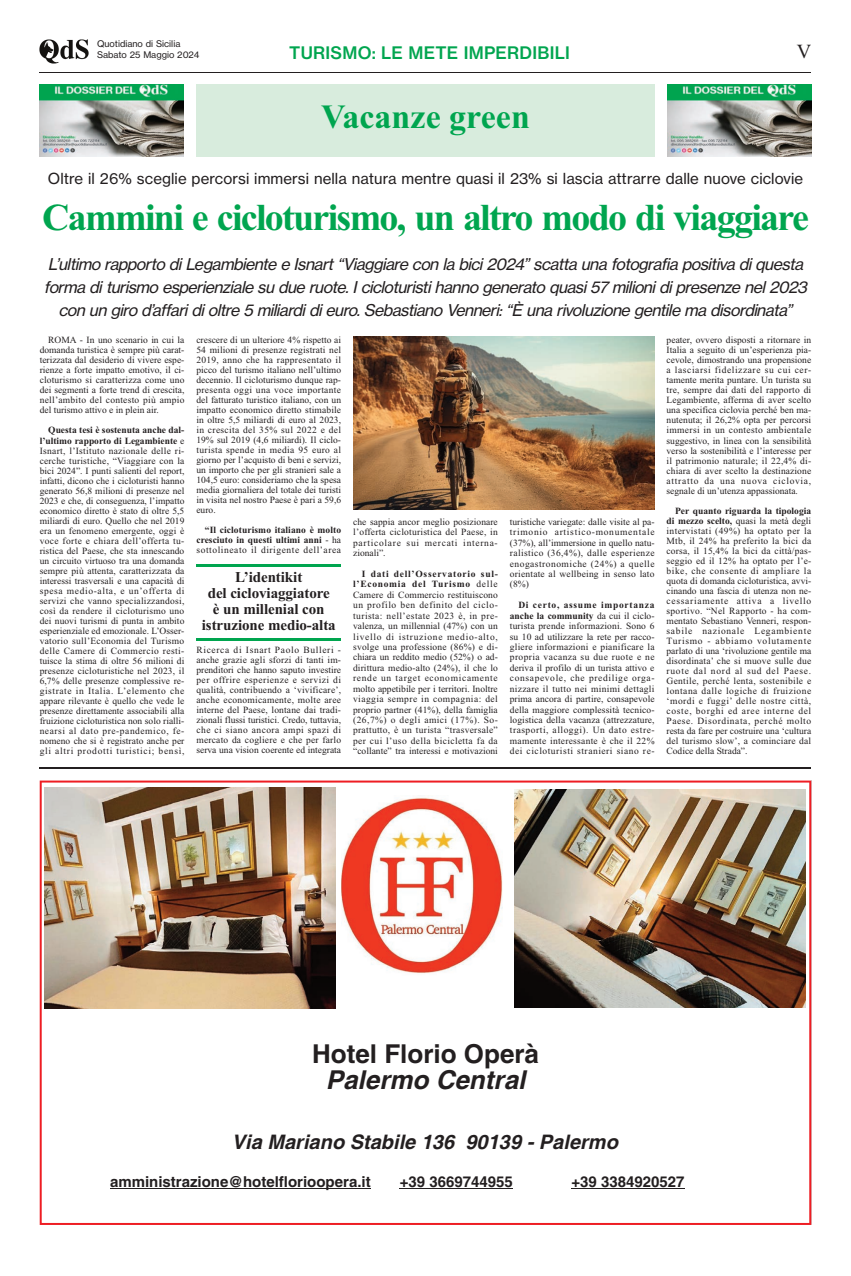
<style>
.page{position:relative;width:851px;height:1276px;background:#fff}
.page>*{position:absolute;margin:0;border:0;box-sizing:border-box;transform-origin:0 0}
.t1{font:700 38px "Times New Roman";letter-spacing:-.045em;color:#00a54f}
.t2{font:700 34px "Times New Roman";color:#00a54f}
.t3{font:700 26px "Helvetica";color:#231f20}
.t4{font:italic 700 26px "Helvetica";color:#231f20}
.t5{font:italic 700 20px "Helvetica";color:#231f20}
.t6{font:20px "Times New Roman";color:#231f20}
.t7{font:17px "N Haas Grotesk TX Pro 65 Md";letter-spacing:.015em;color:#00a54f}
.t8{font:italic 16px/23px "N Haas Grotesk TX Pro 55 Rg";color:#231f20;text-align:center}
.t9{font:15px "N Haas Grotesk TX Pro 55 Rg";letter-spacing:.005em;color:#231f20}
.t10{font:700 15px/16px "Times New Roman";letter-spacing:-.005em;color:#231f20;text-align:center}
.t11{font:700 15px "Helvetica";color:#231f20}
.t12{font:9.5px/10px "Times New Roman";letter-spacing:.02em;color:#231f20;text-align:justify}
.t13{font:700 9.5px/10px "Times New Roman";color:#231f20;text-align:justify}
.t14{font:9px/11px "N Haas Grotesk TX Pro 55 Rg";color:#231f20}
.s1{font-weight:700}
.s2{font-weight:400}
</style>
<div class="page">
<hr style="left:40px;top:72px;width:771px;height:1px;background:#231f20">
<img style="left:40px;top:40px;width:49px;height:23px">
<img style="left:353px;top:336px;width:301px;height:173px">
<hr style="left:40px;top:767px;width:771px;height:1px;background:#231f20">
<hr style="left:196px;top:639px;width:145px;height:2px;background:#00a54f">
<hr style="left:196px;top:564px;width:145px;height:2px;background:#00a54f">
<div style="left:196px;top:84px;width:458px;height:72px;background:#d8ecdd"></div>
<img style="left:40px;top:84px;width:144px;height:72px">
<img style="left:667px;top:84px;width:144px;height:72px">
<svg style="left:40px;top:780px;width:771px;height:445px"></svg>
<div style="left:341px;top:792px;width:161px;height:192px;background:#fff"></div>
<img style="left:341px;top:797px;width:161px;height:177px">
<img style="left:45px;top:787px;width:290px;height:221px">
<div style="left:50px;top:1030px;width:742px;height:68px;background:#fff"></div>
<img style="left:514px;top:789px;width:291px;height:218px">
<hr style="left:110px;top:1188px;width:260px;height:1px;background:#231f20">
<hr style="left:400px;top:1188px;width:113px;height:1px;background:#231f20">
<hr style="left:571px;top:1188px;width:113px;height:1px;background:#231f20">
<p class="t14" style="left:97px;top:38px;width:104px">Quotidiano di Sicilia<br>Sabato 25 Maggio 2024</p>
<h3 class="t7" style="left:289px;top:42px;width:282px">TURISMO: LE METE IMPERDIBILI</h3>
<h2 class="t2" style="left:321px;top:96px;width:210px">Vacanze green</h2>
<h3 class="t6" style="left:796px;top:40px;width:16px">V</h3>
<h3 class="t9" style="left:48px;top:169px;width:756px">Oltre il 26% sceglie percorsi immersi nella natura mentre quasi il 23% si lascia attrarre dalle nuove ciclovie</h3>
<h1 class="t1" style="left:42px;top:194px;width:768px">Cammini e cicloturismo, un altro modo di viaggiare</h1>
<p class="t8" style="left:44px;top:252px;width:768px">L’ultimo rapporto di Legambiente e Isnart “Viaggiare con la bici 2024” scatta una fotografia positiva di questa forma di turismo esperienziale su due ruote. I cicloturisti hanno generato quasi 57 milioni di presenze nel 2023 con un giro d’affari di oltre 5 miliardi di euro. Sebastiano Venneri: “È una rivoluzione gentile ma disordinata”</p>
<p class="t12" style="left:40px;top:335px;width:146px;text-indent:9px">ROMA - In uno scenario in cui la domanda turistica è sempre più carat&shy;terizzata dal desiderio di vivere espe&shy;rienze a forte impatto emotivo, il ci&shy;cloturismo si caratterizza come uno dei segmenti a forte trend di crescita, nell’ambito del contesto più ampio del turismo attivo e in plein air.</p>
<p class="t12" style="left:40px;top:425px;width:146px;text-indent:9px"><span class="s1">Questa tesi è sostenuta anche dal&shy;l’ultimo rapporto di Legambiente</span> e Isnart, l’Istituto nazionale delle ri&shy;cerche turistiche, “Viaggiare con la bici 2024”. I punti salienti del report, infatti, dicono che i cicloturisti hanno generato 56,8 milioni di presenze nel 2023 e che, di conseguenza, l’impatto economico diretto è stato di oltre 5,5 miliardi di euro. Quello che nel 2019 era un fenomeno emergente, oggi è voce forte e chiara dell’offerta tu&shy;ristica del Paese, che sta innescando un circuito virtuoso tra una domanda sempre più attenta, caratterizzata da interessi trasversali e una capacità di spesa medio-alta, e un’offerta di servizi che vanno specializzandosi, così da rendere il cicloturismo uno dei nuovi turismi di punta in ambito esperienziale ed emozionale. L’Osser&shy;vatorio sull’Economia del Turismo delle Camere di Commercio resti&shy;tuisce la stima di oltre 56 milioni di presenze cicloturistiche nel 2023, il 6,7% delle presenze complessive re&shy;gistrate in Italia. L’elemento che appare rilevante è quello che vede le presenze direttamente associabili alla fruizione cicloturistica non solo rialli&shy;nearsi al dato pre-pandemico, fe&shy;nomeno che si è registrato anche per gli altri prodotti turistici; bensì,</p>
<p class="t12" style="left:196px;top:335px;width:146px">crescere di un ulteriore 4% rispetto ai 54 milioni di presenze registrati nel 2019, anno che ha rappresentato il picco del turismo italiano nell’ultimo decennio. Il cicloturismo dunque rap&shy;presenta oggi una voce importante del fatturato turistico italiano, con un impatto economico diretto stimabile in oltre 5,5 miliardi di euro al 2023, in crescita del 35% sul 2022 e del 19% sul 2019 (4,6 miliardi). Il ciclo&shy;turista spende in media 95 euro al giorno per l’acquisto di beni e servizi, un importo che per gli stranieri sale a 104,5 euro: consideriamo che la spesa media giornaliera del totale dei turisti in visita nel nostro Paese è pari a 59,6 euro.</p>
<p class="t13" style="left:196px;top:525px;width:146px;text-indent:9px">“Il cicloturismo italiano è molto cresciuto in questi ultimi anni <span class="s2">- ha sottolineato il dirigente dell’area</span></p>
<p class="t12" style="left:666px;top:335px;width:146px">peater, ovvero disposti a ritornare in Italia a seguito di un’esperienza pia&shy;cevole, dimostrando una propensione a lasciarsi fidelizzare su cui cer&shy;tamente merita puntare. Un turista su tre, sempre dai dati del rapporto di Legambiente, afferma di aver scelto una specifica ciclovia perché ben ma&shy;nutenuta; il 26,2% opta per percorsi immersi in un contesto ambientale suggestivo, in linea con la sensibilità verso la sostenibilità e l’interesse per il patrimonio naturale; il 22,4% di&shy;chiara di aver scelto la destinazione attratto da una nuova ciclovia, segnale di un’utenza appassionata.</p>
<p class="t12" style="left:666px;top:505px;width:146px;text-indent:9px"><span class="s1">Per quanto riguarda la tipologia di mezzo scelto,</span> quasi la metà degli intervistati (49%) ha optato per la Mtb, il 24% ha preferito la bici da corsa, il 15,4% la bici da città/pas&shy;seggio ed il 12% ha optato per l’e&shy;bike, che consente di ampliare la quota di domanda cicloturistica, avvi&shy;cinando una fascia di utenza non ne&shy;cessariamente attiva a livello sportivo. “Nel Rapporto - ha com&shy;mentato Sebastiano Venneri, respon&shy;sabile nazionale Legambiente Turismo - abbiamo volutamente parlato di una ‘rivoluzione gentile ma disordinata’ che si muove sulle due ruote dal nord al sud del Paese.<br>Gentile, perché lenta, sostenibile e lontana dalle logiche di fruizione ‘mordi e fuggi’ delle nostre città, coste, borghi ed aree interne del Paese. Disordinata, perché molto resta da fare per costruire una ‘cultura del turismo slow’, a cominciare dal Codice della Strada”.</p>
<p class="t12" style="left:509px;top:516px;width:146px;line-height:10.4px">turistiche variegate: dalle visite al pa&shy;trimonio artistico-monumentale (37%), all’immersione in quello natu&shy;ralistico (36,4%), dalle esperienze enogastronomiche (24%) a quelle orientate al wellbeing in senso lato (8%)</p>
<p class="t12" style="left:509px;top:600px;width:146px;line-height:10.4px;text-indent:9px"><span class="s1">Di certo, assume importanza anche la community</span> da cui il ciclo&shy;turista prende informazioni. Sono 6 su 10 ad utilizzare la rete per racco&shy;gliere informazioni e pianificare la propria vacanza su due ruote e ne deriva il profilo di un turista attivo e consapevole, che predilige orga&shy;nizzare il tutto nei minimi dettagli prima ancora di partire, consapevole della maggiore complessità tecnico&shy;logistica della vacanza (attrezzature, trasporti, alloggi). Un dato estre&shy;mamente interessante è che il 22% dei cicloturisti stranieri siano re-</p>
<p class="t12" style="left:353px;top:516px;width:146px;line-height:10.4px">che sappia ancor meglio posizionare l’offerta cicloturistica del Paese, in particolare sui mercati interna&shy;zionali”.</p>
<p class="t12" style="left:353px;top:568px;width:146px;line-height:10.4px;text-indent:9px"><span class="s1">I dati dell’Osservatorio sul&shy;l’Economia del Turismo</span> delle Camere di Commercio restituiscono un profilo ben definito del ciclo&shy;turista: nell’estate 2023 è, in pre&shy;valenza, un millennial (47%) con un livello di istruzione medio-alto, svolge una professione (86%) e di&shy;chiara un reddito medio (52%) o ad&shy;dirittura medio-alto (24%), il che lo rende un target economicamente molto appetibile per i territori. Inoltre viaggia sempre in compagnia: del proprio partner (41%), della famiglia (26,7%) o degli amici (17%). So&shy;prattutto, è un turista “trasversale” per cui l’uso della bicicletta fa da “collante” tra interessi e motivazioni</p>
<h3 class="t10" style="left:202px;top:569px;width:135px">L’identikit<br>del cicloviaggiatore<br>è un millenial con istruzione medio-alta</h3>
<p class="t12" style="left:196px;top:645px;width:146px">Ricerca di Isnart Paolo Bulleri - anche grazie agli sforzi di tanti im&shy;prenditori che hanno saputo investire per offrire esperienze e servizi di qualità, contribuendo a ‘vivificare’, anche economicamente, molte aree interne del Paese, lontane dai tradi&shy;zionali flussi turistici. Credo, tuttavia, che ci siano ancora ampi spazi di mercato da cogliere e che per farlo serva una vision coerente ed integrata</p>
<h3 class="t3" style="left:312px;top:1038px;width:228px">Hotel Florio Operà</h3>
<h3 class="t4" style="left:326px;top:1064px;width:201px">Palermo Central</h3>
<h3 class="t5" style="left:232px;top:1130px;width:387px">Via Mariano Stabile 136 90139 - Palermo</h3>
<h3 class="t11" style="left:110px;top:1172px;width:262px">amministrazione@hotelflorioopera.it</h3>
<h3 class="t11" style="left:400px;top:1172px;width:115px">+39 3669744955</h3>
<h3 class="t11" style="left:571px;top:1172px;width:115px">+39 3384920527</h3>
</div>
